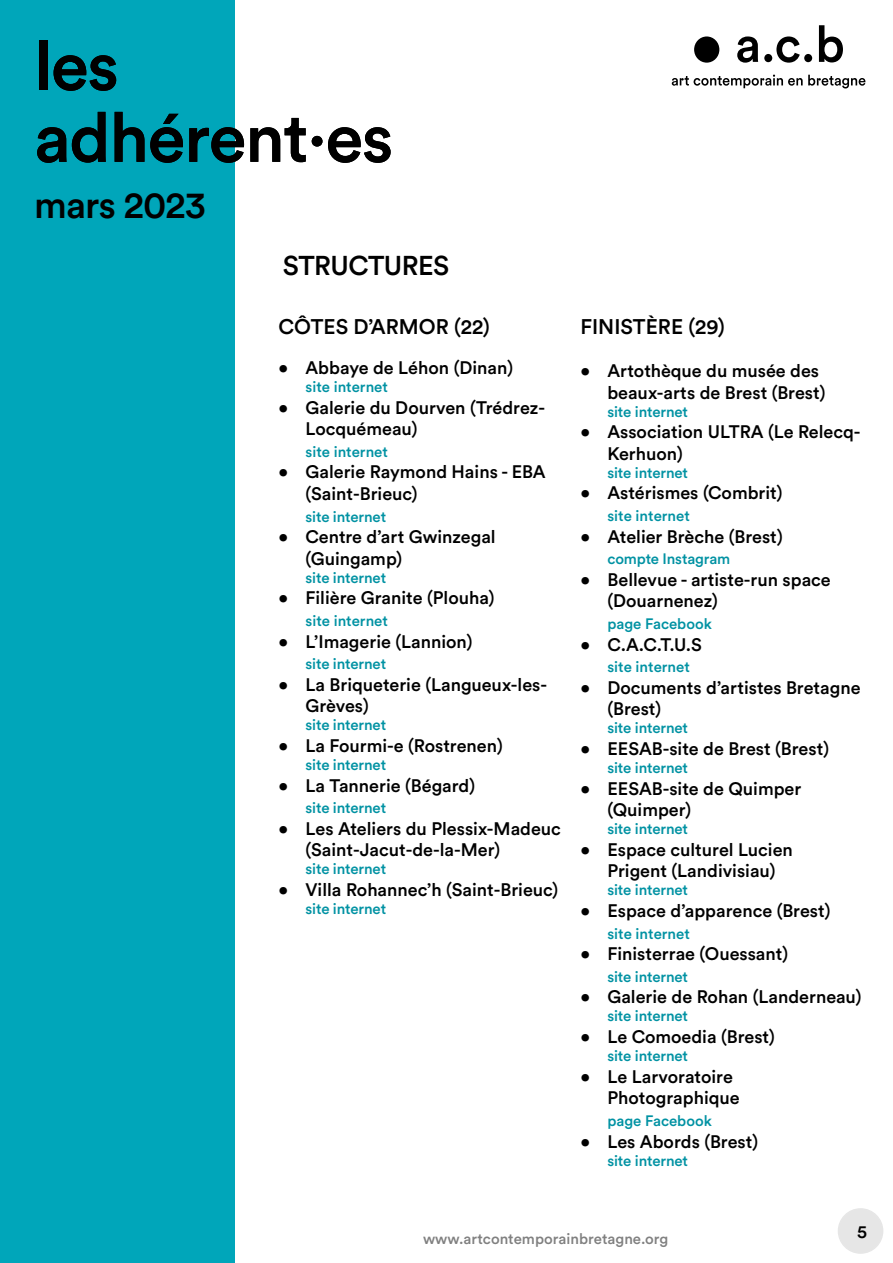
<style>
.page{position:relative;width:893px;height:1263px;background:#fff}
.page>*{position:absolute;margin:0;border:0;box-sizing:border-box;transform-origin:0 0}
.t1{font:500 69px/72px "Circular Std";letter-spacing:-.02em;color:#000}
.t2{font:500 37.5px "Circular Std";letter-spacing:-.02em;color:#000}
.t3{font:500 27px "Circular Std";letter-spacing:-.02em;color:#000}
.t4{font:500 21px "Circular Std";color:#000}
.t5{font:500 18px/21.6px "Circular Std";color:#000}
.t6{font:500 15px "Circular Std";letter-spacing:-.01em;color:#0092a3}
.t7{font:500 15px "Circular Std";color:#000}
</style>
<div class="page">
<div style="left:838px;top:1209px;width:45px;height:44px;background:#e6e6e6;border-radius:50%"></div>
<div style="left:838px;top:1208px;width:45px;height:46px;border:2px solid #000;border-radius:50%"></div>
<div style="left:0;top:0;width:234px;height:1263px;background:#00a6ba"></div>
<div style="left:694px;top:36px;width:25px;height:27px;background:#000;border-radius:50%"></div>
<svg style="left:764px;top:25px;width:79px;height:38px"></svg>
<svg style="left:737px;top:36px;width:21px;height:27px"></svg>
<svg style="left:672px;top:75px;width:193px;height:13px"></svg>
<h1 class="t1" style="left:34px;top:28px;width:361px">les adhérent·es</h1>
<h2 class="t2" style="left:34px;top:181px;width:173px">mars 2023</h2>
<h3 class="t3" style="left:283px;top:248px;width:168px">STRUCTUR ES</h3>
<p class="t4" style="left:279px;top:314px;width:213px">CÔTES D’ARMOR (22)</p>
<p class="t5" style="left:279px;top:356px;width:236px">• Abbaye de Léhon (Dinan)</p>
<p class="t6" style="left:306px;top:377px;width:84px">site internet</p>
<p class="t5" style="left:306px;top:396px;width:241px;text-indent:-27px">• Galerie du Dourven (Trédrez-<br>Locquémeau)</p>
<p class="t6" style="left:306px;top:442px;width:84px">site internet</p>
<p class="t5" style="left:306px;top:461px;width:242px;text-indent:-27px">• Galerie Raymond Hains - EBA (Saint-Brieuc)</p>
<p class="t6" style="left:306px;top:507px;width:82px">site internet</p>
<p class="t5" style="left:306px;top:526px;width:192px;text-indent:-27px">• Centre d’art Gwinzegal (Guingamp)</p>
<p class="t6" style="left:306px;top:568px;width:82px">site internet</p>
<p class="t5" style="left:279px;top:587px;width:218px">• Filière Granite (Plouha)</p>
<p class="t6" style="left:306px;top:611px;width:84px">site internet</p>
<p class="t5" style="left:279px;top:630px;width:196px">• L’I magerie (Lannion)</p>
<p class="t6" style="left:306px;top:654px;width:82px">site internet</p>
<p class="t5" style="left:306px;top:673px;width:243px;text-indent:-27px">• La Briqueterie (Langueux-les-<br>Grèves)</p>
<p class="t6" style="left:306px;top:716px;width:82px">site internet</p>
<p class="t5" style="left:279px;top:734px;width:226px">• La Fourmi-e (Rostrenen)</p>
<p class="t6" style="left:306px;top:755px;width:82px">site internet</p>
<p class="t5" style="left:279px;top:774px;width:198px">• La Tannerie (Bégard)</p>
<p class="t6" style="left:306px;top:798px;width:82px">site internet</p>
<p class="t5" style="left:306px;top:817px;width:257px;text-indent:-27px">• Les Ateliers du Plessix-Madeuc (Saint-Jacut-de-la-Mer)</p>
<p class="t6" style="left:306px;top:860px;width:82px">site internet</p>
<p class="t5" style="left:279px;top:878px;width:281px">• Villa Rohannec’h (Saint-Brieuc)</p>
<p class="t6" style="left:306px;top:899px;width:82px">site internet</p>
<p class="t4" style="left:580px;top:313px;width:146px">FI NISTÈRE (29)</p>
<p class="t5" style="left:607px;top:359px;width:220px;text-indent:-27px">• Artothèque du musée des beaux-arts de Brest (Brest)</p>
<p class="t6" style="left:607px;top:402px;width:82px">site internet</p>
<p class="t5" style="left:607px;top:421px;width:255px;text-indent:-27px">• Association ULTRA (Le Relecq-<br>Kerhuon)</p>
<p class="t6" style="left:607px;top:463px;width:82px">site internet</p>
<p class="t5" style="left:580px;top:482px;width:204px">• Astérismes (Combrit)</p>
<p class="t6" style="left:607px;top:506px;width:84px">site internet</p>
<p class="t5" style="left:580px;top:525px;width:204px">• Atelier Brèche (Brest)</p>
<p class="t6" style="left:607px;top:549px;width:124px">compte I nstagram</p>
<p class="t5" style="left:607px;top:568px;width:225px;text-indent:-27px">• Bellevue - artiste-run space (Douarnenez)</p>
<p class="t6" style="left:607px;top:614px;width:106px">page Facebook</p>
<p class="t5" style="left:580px;top:633px;width:123px">• C.A.C.T.U.S</p>
<p class="t6" style="left:607px;top:657px;width:84px">site internet</p>
<p class="t5" style="left:607px;top:676px;width:255px;text-indent:-27px">• Documents d’artistes Bretagne (Brest)</p>
<p class="t6" style="left:607px;top:719px;width:82px">site internet</p>
<p class="t5" style="left:580px;top:737px;width:250px">• EESAB-site de Brest (Brest)</p>
<p class="t6" style="left:607px;top:758px;width:82px">site internet</p>
<p class="t5" style="left:607px;top:777px;width:195px;text-indent:-27px">• EESAB-site de Quimper (Quimper)</p>
<p class="t6" style="left:607px;top:819px;width:82px">site internet</p>
<p class="t5" style="left:580px;top:838px;width:214px;text-align:center">• Espace culturel Lucien<br>Prigent (Landivisiau)</p>
<p class="t6" style="left:607px;top:881px;width:82px">site internet</p>
<p class="t5" style="left:580px;top:899px;width:252px">• Espace d’apparence (Brest)</p>
<p class="t6" style="left:607px;top:924px;width:84px">site internet</p>
<p class="t5" style="left:580px;top:943px;width:209px">• Finisterrae (Ouessant)</p>
<p class="t6" style="left:607px;top:967px;width:82px">site internet</p>
<p class="t5" style="left:580px;top:986px;width:283px">• Galerie de Rohan (Landerneau)</p>
<p class="t6" style="left:607px;top:1007px;width:82px">site internet</p>
<p class="t5" style="left:580px;top:1025px;width:196px">• Le Comoedia (Brest)</p>
<p class="t6" style="left:607px;top:1046px;width:82px">site internet</p>
<p class="t5" style="left:607px;top:1065px;width:134px;text-indent:-27px">• Le Larvoratoire<br>Photographique</p>
<p class="t6" style="left:607px;top:1111px;width:106px">page Facebook</p>
<p class="t5" style="left:580px;top:1130px;width:179px">• Les Abords (Brest)</p>
<p class="t6" style="left:607px;top:1151px;width:82px">site internet</p>
<p class="t7" style="left:423px;top:1230px;width:247px">www.artcontemporainbretagne.org</p>
<p class="t5" style="left:857px;top:1221px;width:11px">5</p>
</div>
